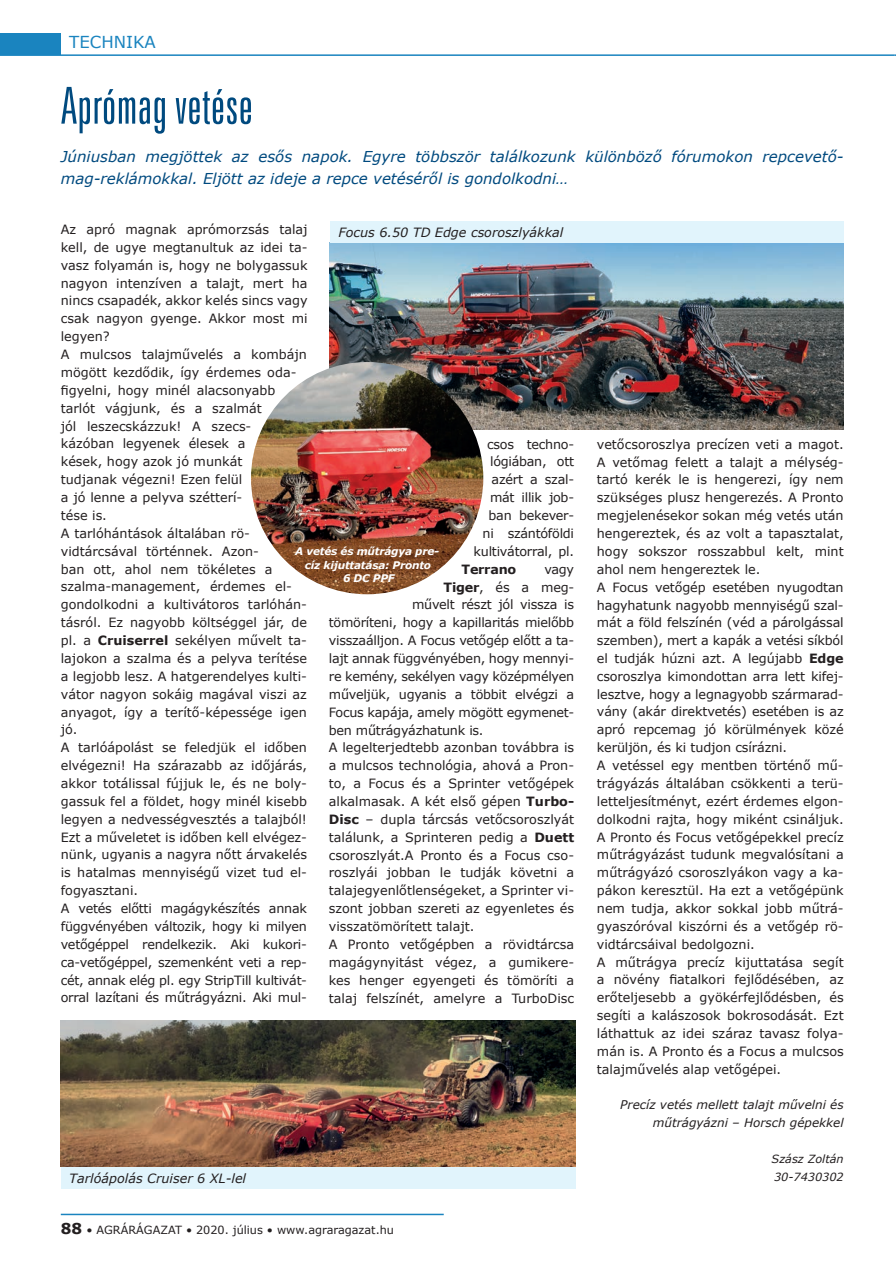
<style>
.page{position:relative;width:896px;height:1266px;background:#fff}
.page>*{position:absolute;margin:0;border:0;box-sizing:border-box;transform-origin:0 0}
.TECHNIKA-FOCIM{font:51px "Zurich Lt X Cn PFL Normal";color:#004a7f}
.t1{font:16.5px "Verdana";color:#1a84bf}
.TECHNIKA-FLEKK{font:italic 15px/22.5px "Verdana";color:#004a7f}
.NORMAL-HAROMHASABOS{font:12.75px/17.9px "Verdana";color:#231f20;text-align:justify}
.NORMAL-HAROMHASABOS-2{font:12.75px "Verdana";letter-spacing:-.02em;color:#231f20}
.KEPALAIRAS{font:italic 12.75px "Verdana";color:#231f20}
.NORMAL-HAROMHASABOS-3{font:700 12.75px "Verdana";letter-spacing:-.02em;color:#231f20}
.SZERZO-ALUL_3HASÁB{font:italic 12px/17.9px "Verdana";color:#231f20;text-align:right}
.t2{font:11.25px "Verdana";color:#231f20}
.SZERZO-TITULUSAI_3HA{font:italic 11.25px/17.9px "Verdana";color:#231f20}
.KEPALAIRAS-2{font:italic 700 10.5px/13.5px "Verdana";letter-spacing:-.02em;color:#fff;text-align:center}
.s1{font-weight:700}
.s2{font-weight:700;font-size:15px}
</style>
<div class="page">
<div style="left:0;top:33px;width:61px;height:21px;background:#1a84bf"></div>
<hr style="left:0;top:54px;width:894px;height:2px;background:#1a84bf">
<hr style="left:61px;top:1213px;width:382px;height:2px;background:#1a84bf">
<img style="left:61px;top:1020px;width:514px;height:146px">
<img style="left:330px;top:242px;width:513px;height:187px">
<div style="left:61px;top:1167px;width:514px;height:21px;background:#e1f4fc"></div>
<div style="left:330px;top:221px;width:513px;height:21px;background:#e1f4fc"></div>
<img style="left:251px;top:362px;width:232px;height:232px;border-radius:116px">
<p class="t1" style="left:69px;top:31px;width:88px">TECHNIKA</p>
<p class="TECHNIKA-FOCIM" style="left:61px;top:78px;width:194px">Aprómag vetése</p>
<p class="TECHNIKA-FLEKK" style="left:61px;top:145px;width:784px">Júniusban megjöttek az esős napok. Egyre többször találkozunk különböző fórumokon repcevető&shy;mag-reklámokkal. Eljött az ideje a repce vetéséről is gondolkodni…</p>
<p class="NORMAL-HAROMHASABOS" style="left:61px;top:220px;width:248px">Az apró magnak aprómorzsás talaj kell, de ugye megtanultuk az idei ta&shy;vasz folyamán is, hogy ne bolygassuk nagyon intenzíven a talajt, mert ha nincs csapadék, akkor kelés sincs vagy csak nagyon gyenge. Akkor most mi legyen?</p>
<p class="NORMAL-HAROMHASABOS" style="left:61px;top:345px;width:248px;text-align:left">A mulcsos talajművelés a kombájn mögött kezdődik, így érdemes oda&shy;figyelni, hogy minél alacsonyabb tarlót vágjunk, és a szalmát<br>jól leszecskázzuk! A szecs&shy;kázóban legyenek élesek a<br>kések, hogy azok jó munkát<br>tudjanak végezni! Ezen felül<br>a jó lenne a pelyva szétterí-<br>tése is.</p>
<p class="NORMAL-HAROMHASABOS" style="left:61px;top:524px;width:248px;text-align:left">A tarlóhántások általában rö&shy;vidtárcsával történnek. Azon-<br>ban ott, ahol nem tökéletes a szalma-management, érdemes el&shy;gondolkodni a kultivátoros tarlóhán&shy;tásról. Ez nagyobb költséggel jár, de pl. a <span class="s1">Cruiserrel</span> sekélyen művelt ta&shy;lajokon a szalma és a pelyva terítése a legjobb lesz. A hatgerendelyes kulti&shy;vátor nagyon sokáig magával viszi az anyagot, így a terítő-képessége igen jó.</p>
<p class="NORMAL-HAROMHASABOS" style="left:61px;top:738px;width:248px">A tarlóápolást se feledjük el időben elvégezni! Ha szárazabb az időjárás, akkor totálissal fújjuk le, és ne boly&shy;gassuk fel a földet, hogy minél kisebb legyen a nedvességvesztés a talajból!<br>Ezt a műveletet is időben kell elvégez&shy;nünk, ugyanis a nagyra nőtt árvakelés is hatalmas mennyiségű vizet tud el&shy;fogyasztani.</p>
<p class="NORMAL-HAROMHASABOS" style="left:61px;top:899px;width:248px">A vetés előtti magágykészítés annak függvényében változik, hogy ki milyen vetőgéppel rendelkezik. Aki kukori&shy;ca-vetőgéppel, szemenként veti a rep&shy;cét, annak elég pl. egy StripTill kultivát&shy;orral lazítani és műtrágyázni. Aki mul-</p>
<p class="KEPALAIRAS" style="left:338px;top:223px;width:226px">Focus 6.50 TD Edge csoroszlyákkal</p>
<p class="NORMAL-HAROMHASABOS-2" style="left:487px;top:435px;width:88px">csos techno-</p>
<p class="NORMAL-HAROMHASABOS-2" style="left:490px;top:453px;width:86px">lógiában, ott</p>
<p class="NORMAL-HAROMHASABOS-2" style="left:491px;top:471px;width:84px">azért a szal-</p>
<p class="NORMAL-HAROMHASABOS-2" style="left:490px;top:489px;width:85px">mát illik job-</p>
<p class="NORMAL-HAROMHASABOS-2" style="left:488px;top:506px;width:87px">ban bekever-</p>
<p class="NORMAL-HAROMHASABOS-2" style="left:482px;top:524px;width:93px">ni szántóföldi</p>
<p class="NORMAL-HAROMHASABOS-2" style="left:473px;top:542px;width:102px">kultivátorral, pl.</p>
<p class="NORMAL-HAROMHASABOS-3" style="left:461px;top:560px;width:56px">Terrano</p>
<p class="NORMAL-HAROMHASABOS" style="left:544px;top:560px;width:31px">vagy</p>
<p class="NORMAL-HAROMHASABOS" style="left:443px;top:578px;width:132px"><span class="s1">Tiger</span>, és a meg-</p>
<p class="NORMAL-HAROMHASABOS-2" style="left:412px;top:596px;width:163px">művelt részt jól vissza is</p>
<p class="NORMAL-HAROMHASABOS-2" style="left:329px;top:614px;width:247px">tömöríteni, hogy a kapillaritás mielőbb</p>
<p class="NORMAL-HAROMHASABOS-2" style="left:329px;top:631px;width:247px">visszaálljon. A Focus vetőgép előtt a ta-</p>
<p class="NORMAL-HAROMHASABOS-2" style="left:329px;top:649px;width:247px">lajt annak függvényében, hogy mennyi-</p>
<p class="NORMAL-HAROMHASABOS-2" style="left:329px;top:667px;width:247px">re kemény, sekélyen vagy középmélyen</p>
<p class="NORMAL-HAROMHASABOS-2" style="left:329px;top:685px;width:247px">műveljük, ugyanis a többit elvégzi a</p>
<p class="NORMAL-HAROMHASABOS-2" style="left:329px;top:703px;width:247px">Focus kapája, amely mögött egymenet-</p>
<p class="NORMAL-HAROMHASABOS-2" style="left:329px;top:721px;width:156px">ben műtrágyázhatunk is.</p>
<p class="NORMAL-HAROMHASABOS" style="left:329px;top:738px;width:247px">A legelterjedtebb azonban továbbra is a mulcsos technológia, ahová a Pron&shy;to, a Focus és a Sprinter vetőgépek alkalmasak. A két első gépen <span class="s1">Turbo-Disc</span> – dupla tárcsás vetőcsoroszlyát találunk, a Sprinteren pedig a <span class="s1">Duett </span>csoroszlyát.A Pronto és a Focus cso&shy;roszlyái jobban le tudják követni a talajegyenlőtlenségeket, a Sprinter vi&shy;szont jobban szereti az egyenletes és visszatömörített talajt.</p>
<p class="NORMAL-HAROMHASABOS" style="left:329px;top:935px;width:247px">A Pronto vetőgépben a rövidtárcsa magágynyitást végez, a gumikere&shy;kes henger egyengeti és tömöríti a talaj felszínét, amelyre a TurboDisc</p>
<p class="KEPALAIRAS-2" style="left:295px;top:544px;width:146px">A vetés és műtrágya pre&shy;cíz kijuttatása: Pronto<br>6 DC PPF</p>
<p class="KEPALAIRAS" style="left:69px;top:1169px;width:178px">Tarlóápolás Cruiser 6 XL-lel</p>
<p class="t2" style="left:61px;top:1221px;width:335px"><span class="s2">88</span> • AGRÁRÁGAZAT • 2020. július • www.agraragazat.hu</p>
<p class="NORMAL-HAROMHASABOS" style="left:597px;top:435px;width:248px">vetőcsoroszlya precízen veti a magot.<br>A vetőmag felett a talajt a mélység&shy;tartó kerék le is hengerezi, így nem szükséges plusz hengerezés. A Pronto megjelenésekor sokan még vetés után hengereztek, és az volt a tapasztalat, hogy sokszor rosszabbul kelt, mint ahol nem hengereztek le.</p>
<p class="NORMAL-HAROMHASABOS" style="left:597px;top:578px;width:248px">A Focus vetőgép esetében nyugodtan hagyhatunk nagyobb mennyiségű szal&shy;mát a föld felszínén (véd a párolgással szemben), mert a kapák a vetési síkból el tudják húzni azt. A legújabb <span class="s1">Edge </span>csoroszlya kimondottan arra lett kifej&shy;lesztve, hogy a legnagyobb szármarad&shy;vány (akár direktvetés) esetében is az apró repcemag jó körülmények közé kerüljön, és ki tudjon csírázni.</p>
<p class="NORMAL-HAROMHASABOS" style="left:597px;top:756px;width:248px">A vetéssel egy mentben történő mű&shy;trágyázás általában csökkenti a terü&shy;letteljesítményt, ezért érdemes elgon&shy;dolkodni rajta, hogy miként csináljuk.<br>A Pronto és Focus vetőgépekkel precíz műtrágyázást tudunk megvalósítani a műtrágyázó csoroszlyákon vagy a ka&shy;pákon keresztül. Ha ezt a vetőgépünk nem tudja, akkor sokkal jobb műtrá&shy;gyaszóróval kiszórni és a vetőgép rö&shy;vidtárcsáival bedolgozni.</p>
<p class="NORMAL-HAROMHASABOS" style="left:597px;top:952px;width:248px">A műtrágya precíz kijuttatása segít a növény fiatalkori fejlődésében, az erőteljesebb a gyökérfejlődésben, és segíti a kalászosok bokrosodását. Ezt láthattuk az idei száraz tavasz folya&shy;mán is. A Pronto és a Focus a mulcsos talajművelés alap vetőgépei.</p>
<p class="SZERZO-ALUL_3HASÁB" style="left:620px;top:1095px;width:225px">Precíz vetés mellett talajt művelni és műtrágyázni – Horsch gépekkel</p>
<p class="SZERZO-TITULUSAI_3HA" style="left:771px;top:1149px;width:74px">Szász Zoltán<br>30-7430302</p>
</div>
